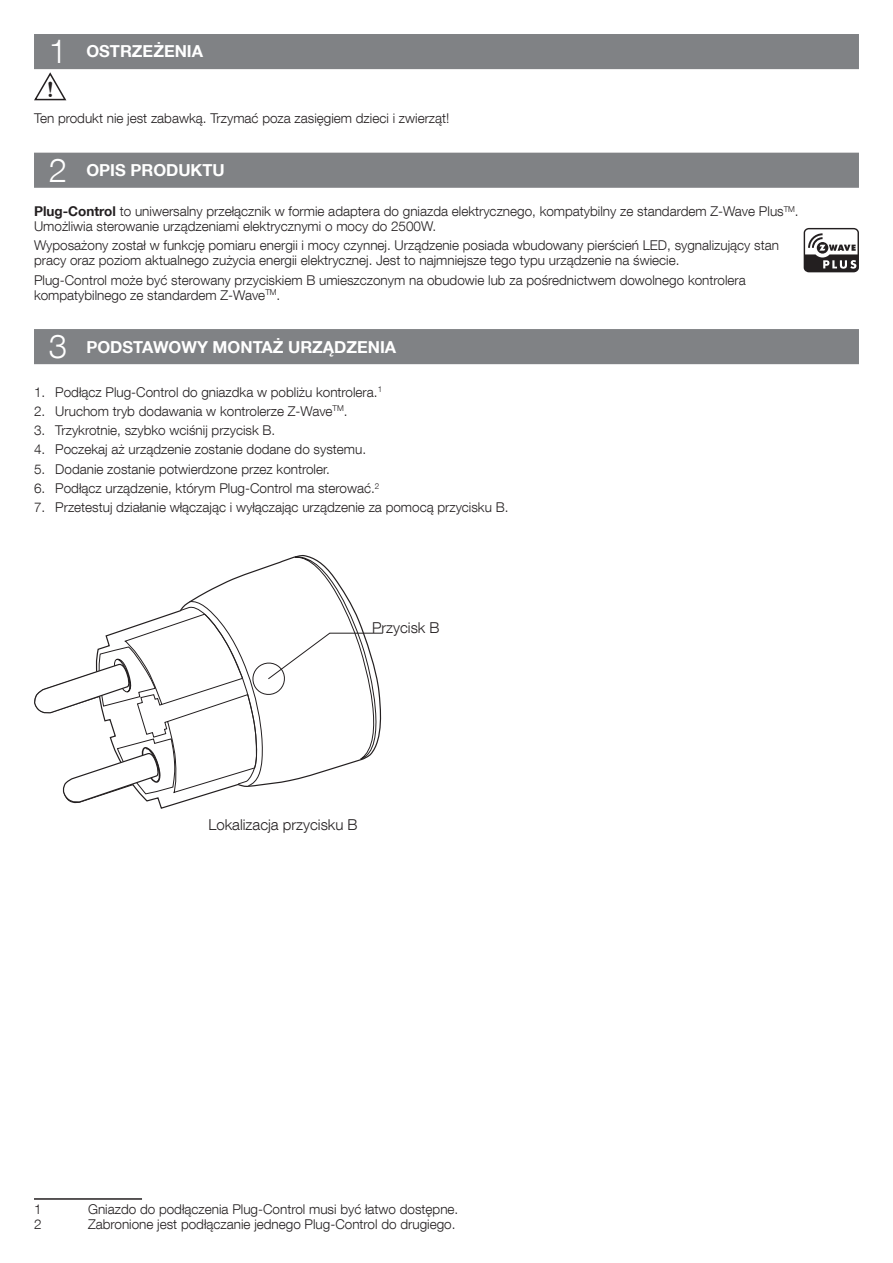
<style>
.page{position:relative;width:893px;height:1263px;background:#fff}
.page>*{position:absolute;margin:0;border:0;box-sizing:border-box;transform-origin:0 0}
.t1{font:300 33px "Helvetica Neue LT Com";color:#fff}
.t2{font:23.4px "Bell MT Bold";color:#231f20}
.titolo{font:700 16.5px "Helvetica Neue LT Com";color:#fff}
.t3{font:300 15px "Helvetica Neue LT Com";color:#231f20}
.podstawowy-no-break{font:300 13.5px/15px "Helvetica Neue LT Com";color:#231f20}
.s1{font-weight:700}
</style>
<div class="page">
<div style="left:34px;top:153px;width:825px;height:35px;background:#808285"></div>
<div style="left:34px;top:329px;width:825px;height:35px;background:#808285"></div>
<hr style="left:34px;top:1198px;width:108px;height:2px;background:#231f20">
<svg style="left:804px;top:228px;width:55px;height:44px"></svg>
<svg style="left:34px;top:34px;width:825px;height:67px"></svg>
<svg style="left:34px;top:555px;width:349px;height:249px"></svg>
<p class="t1" style="left:49px;top:31px;width:20px">1</p>
<p class="titolo" style="left:86px;top:41px;width:118px">OSTRZEŻENIA</p>
<p class="t2" style="left:47px;top:75px;width:8px">!</p>
<p class="podstawowy-no-break" style="left:34px;top:111px;width:417px">Ten produkt nie jest zabawką. Trzymać poza zasięgiem dzieci i zwierząt!</p>
<p class="t1" style="left:49px;top:150px;width:20px">2</p>
<p class="titolo" style="left:86px;top:160px;width:140px">OPIS PRODUKTU</p>
<p class="podstawowy-no-break" style="left:34px;top:203px;width:766px"><span class="s1">Plug-Control</span> to uniwersalny przełącznik w formie adaptera do gniazda elektrycznego, kompatybilny ze standardem Z-Wave Plus<sup>TM</sup>.<br>Umożliwia sterowanie urządzeniami elektrycznymi o mocy do 2500W.</p>
<p class="podstawowy-no-break" style="left:34px;top:238px;width:746px">Wyposażony został w funkcję pomiaru energii i mocy czynnej. Urządzenie posiada wbudowany pierścień LED, sygnalizujący stan pracy oraz poziom aktualnego zużycia energii elektrycznej. Jest to najmniejsze tego typu urządzenie na świecie.</p>
<p class="podstawowy-no-break" style="left:34px;top:272px;width:713px">Plug-Control może być sterowany przyciskiem B umieszczonym na obudowie lub za pośrednictwem dowolnego kontrolera kompatybilnego ze standardem Z-Wave<sup>TM</sup>.</p>
<p class="t1" style="left:49px;top:326px;width:20px">3</p>
<p class="titolo" style="left:86px;top:336px;width:311px">PODSTAWOWY MONTAŻ URZĄDZENIA</p>
<p class="podstawowy-no-break" style="left:34px;top:384px;width:350px">1. Podłącz Plug-Control do gniazdka w pobliżu kontrolera.<sup>1</sup></p>
<p class="podstawowy-no-break" style="left:34px;top:403px;width:315px">2. Uruchom tryb dodawania w kontrolerze Z-Wave<sup>TM</sup>.</p>
<p class="podstawowy-no-break" style="left:34px;top:423px;width:243px">3. Trzykrotnie, szybko wciśnij przycisk B.</p>
<p class="podstawowy-no-break" style="left:34px;top:442px;width:334px">4. Poczekaj aż urządzenie zostanie dodane do systemu.</p>
<p class="podstawowy-no-break" style="left:34px;top:461px;width:297px">5. Dodanie zostanie potwierdzone przez kontroler.</p>
<p class="podstawowy-no-break" style="left:34px;top:480px;width:347px">6. Podłącz urządzenie, którym Plug-Control ma sterować.<sup>2</sup></p>
<p class="podstawowy-no-break" style="left:34px;top:500px;width:476px">7. Przetestuj działanie włączając i wyłączając urządzenie za pomocą przycisku B.</p>
<p class="t3" style="left:372px;top:618px;width:69px">Przycisk B</p>
<p class="t3" style="left:208px;top:815px;width:151px">Lokalizacja przycisku B</p>
<p class="podstawowy-no-break" style="left:34px;top:1201px;width:9px">1</p>
<p class="podstawowy-no-break" style="left:88px;top:1201px;width:372px">Gniazdo do podłączenia Plug-Control musi być łatwo dostępne.</p>
<p class="podstawowy-no-break" style="left:34px;top:1216px;width:9px">2</p>
<p class="podstawowy-no-break" style="left:88px;top:1216px;width:369px">Zabronione jest podłączanie jednego Plug-Control do drugiego.</p>
</div>
